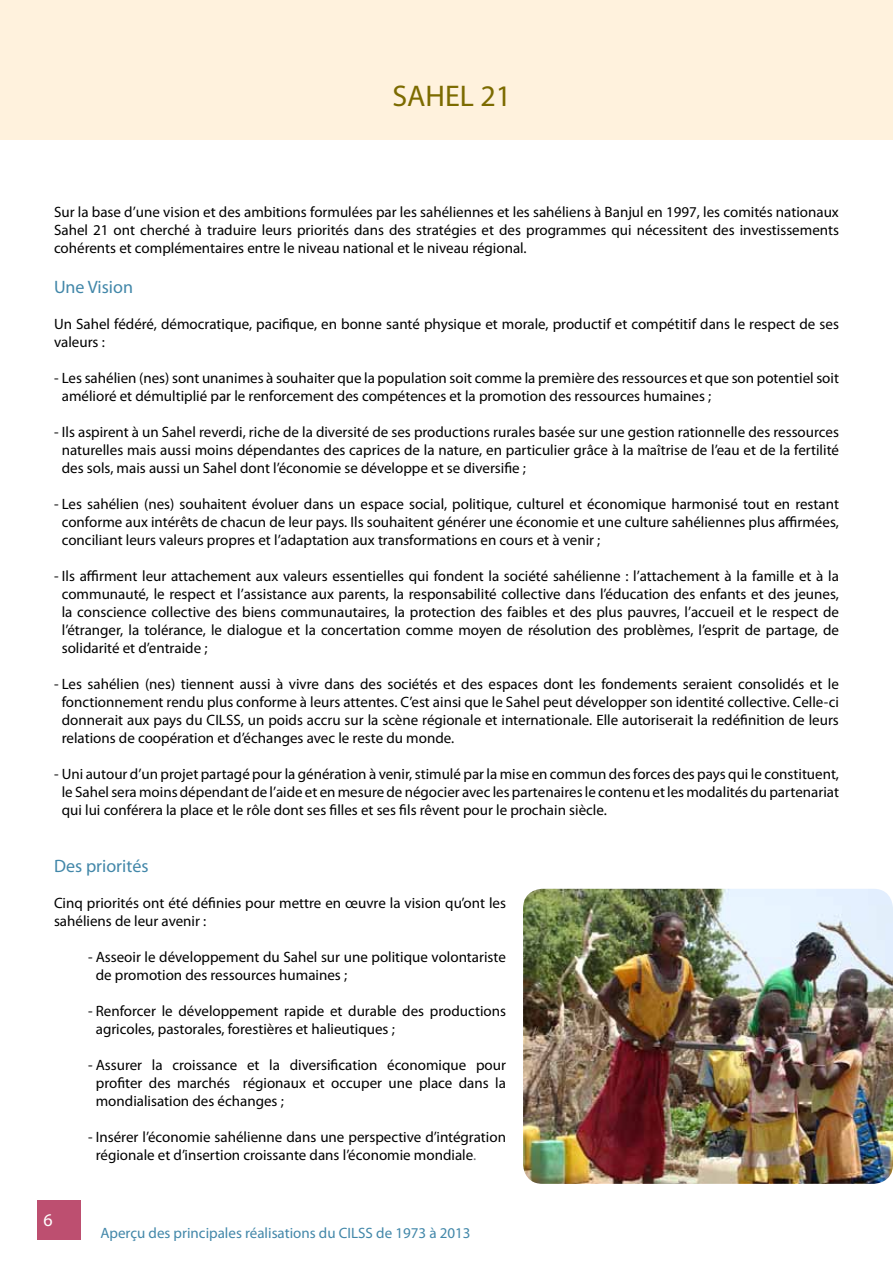
<style>
.page{position:relative;width:893px;height:1263px;background:#fff}
.page>*{position:absolute;margin:0;border:0;box-sizing:border-box;transform-origin:0 0}
.t1{font:30px "Myriad Pro";color:#7c6b00}
.t2{font:18px "Myriad Pro";color:#4287a9}
.t3{font:18px "Myriad Pro";color:#fff}
.t4{font:15px/18px "Myriad Pro";color:#000;text-align:justify}
.t5{font:15px "Myriad Pro";color:#4287a9}
.s1{color:#6d6e71}
</style>
<div class="page">
<div style="left:37px;top:1200px;width:44px;height:40px;background:#bd4f70"></div>
<div style="left:0;top:0;width:893px;height:139px;background:#fff2dd"></div>
<img style="left:523px;top:889px;width:370px;height:295px">
<hr style="left:892px;top:470px;width:1px;height:213px;background:#fff2dd">
<h1 class="t1" style="left:392px;top:77px;width:120px">SAHEL 21</h1>
<p class="t4" style="left:54px;top:203px;width:786px">Sur la base d’une vision et des ambitions formulées par les sahéliennes et les sahéliens à Banjul en 1997, les comités nationaux Sahel 21 ont cherché à traduire leurs priorités dans des stratégies et des programmes qui nécessitent des investissements cohérents et complémentaires entre le niveau national et le niveau régional.</p>
<p class="t2" style="left:54px;top:275px;width:81px">Une Vision</p>
<p class="t4" style="left:54px;top:314px;width:786px">Un Sahel fédéré, démocratique, pacifique, en bonne santé physique et morale, productif et compétitif dans le respect de ses valeurs :</p>
<p class="t4" style="left:62px;top:368px;width:779px;text-indent:-8px">- Les sahélien (nes) sont unanimes à souhaiter que la population soit comme la première des ressources et que son potentiel soit amélioré et démultiplié par le renforcement des compétences et la promotion des ressources humaines ;</p>
<p class="t4" style="left:62px;top:422px;width:779px;text-indent:-8px">- Ils aspirent à un Sahel reverdi, riche de la diversité de ses productions rurales basée sur une gestion rationnelle des ressources naturelles mais aussi moins dépendantes des caprices de la nature, en particulier grâce à la maîtrise de l’eau et de la fertilité des sols, mais aussi un Sahel dont l’économie se développe et se diversifie ;</p>
<p class="t4" style="left:62px;top:494px;width:779px;text-indent:-8px">- Les sahélien (nes) souhaitent évoluer dans un espace social, politique, culturel et économique harmonisé tout en restant conforme aux intérêts de chacun de leur pays. Ils souhaitent générer une économie et une culture sahéliennes plus affirmées, conciliant leurs valeurs propres et l’adaptation aux transformations en cours et à venir ;</p>
<p class="t4" style="left:62px;top:566px;width:779px;text-indent:-8px">- Ils affirment leur attachement aux valeurs essentielles qui fondent la société sahélienne : l’attachement à la famille et à la communauté, le respect et l’assistance aux parents, la responsabilité collective dans l’éducation des enfants et des jeunes, la conscience collective des biens communautaires, la protection des faibles et des plus pauvres, l’accueil et le respect de l’étranger, la tolérance, le dialogue et la concertation comme moyen de résolution des problèmes, l’esprit de partage, de solidarité et d’entraide ;</p>
<p class="t4" style="left:62px;top:674px;width:779px;text-indent:-8px">- Les sahélien (nes) tiennent aussi à vivre dans des sociétés et des espaces dont les fondements seraient consolidés et le fonctionnement rendu plus conforme à leurs attentes. C’est ainsi que le Sahel peut développer son identité collective. Celle-ci donnerait aux pays du CILSS, un poids accru sur la scène régionale et internationale. Elle autoriserait la redéfinition de leurs relations de coopération et d’échanges avec le reste du monde.</p>
<p class="t4" style="left:62px;top:764px;width:779px;text-indent:-8px">- Uni autour d’un projet partagé pour la génération à venir, stimulé par la mise en commun des forces des pays qui le constituent, le Sahel sera moins dépendant de l’aide et en mesure de négocier avec les partenaires le contenu et les modalités du partenariat qui lui conférera la place et le rôle dont ses filles et ses fils rêvent pour le prochain siècle.</p>
<p class="t2" style="left:54px;top:855px;width:96px">Des priorités</p>
<p class="t4" style="left:54px;top:894px;width:453px">Cinq priorités ont été définies pour mettre en œuvre la vision qu’ont les sahéliens de leur avenir :</p>
<p class="t4" style="left:96px;top:948px;width:412px;text-indent:-8px">- Asseoir le développement du Sahel sur une politique volontariste de promotion des ressources humaines ;</p>
<p class="t4" style="left:96px;top:1002px;width:412px;text-indent:-8px">- Renforcer le développement rapide et durable des productions agricoles, pastorales, forestières et halieutiques ;</p>
<p class="t4" style="left:96px;top:1056px;width:412px;text-indent:-8px">- Assurer la croissance et la diversification économique pour profiter des marchés régionaux et occuper une place dans la mondialisation des échanges ;</p>
<p class="t4" style="left:96px;top:1128px;width:412px;text-indent:-8px">- Insérer l’économie sahélienne dans une perspective d’intégration régionale et d’insertion croissante dans l’économie mondiale<span class="s1">.</span></p>
<p class="t3" style="left:43px;top:1208px;width:11px">6</p>
<p class="t5" style="left:100px;top:1223px;width:372px">Aperçu des principales réalisations du CILSS de 1973 à 2013</p>
</div>
